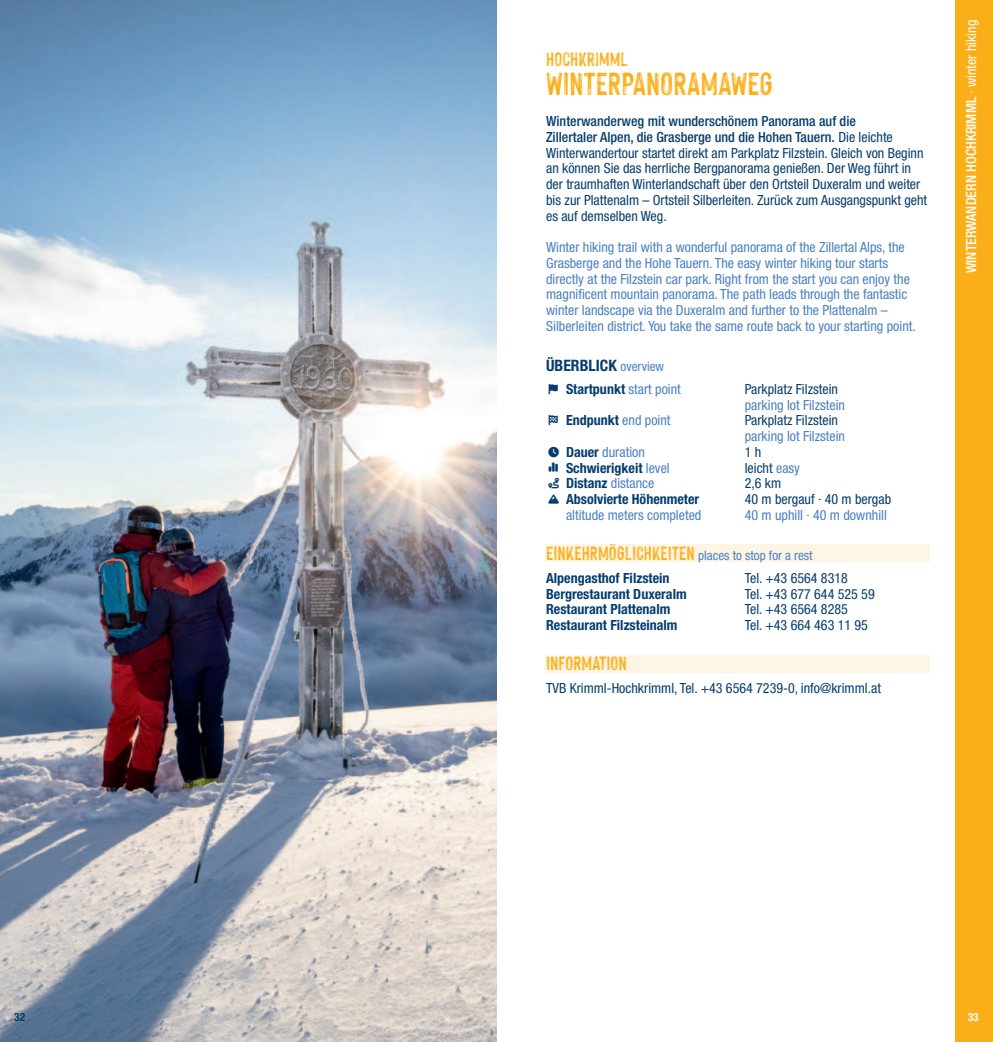
<style>
.page{position:relative;width:993px;height:1042px;background:#fff}
.page>*{position:absolute;margin:0;border:0;box-sizing:border-box;transform-origin:0 0}
.t1{font:35px "Hackney Vector";color:#faaf18}
.t2{font:21px "Hackney Vector";color:#faaf18}
.t3{font:700 condensed 15.75px "Helvetica Neue LT Pro";color:#053d6e}
.t4{font:condensed 14px/15.8px "Helvetica Neue LT Pro";color:#053d6e}
.t5{font:condensed 14px/15.8px "Helvetica Neue LT Pro";color:#4a81c2}
.t6{font:700 condensed 14px "Helvetica Neue LT Pro";color:#053d6e}
.t7{font:500 condensed 14px "Helvetica Neue LT Pro";color:#fff}
.t8{font:700 condensed 11.38px "Helvetica Neue LT Pro";color:#053d6e}
.t9{font:700 condensed 11.38px "Helvetica Neue LT Pro";color:#fff}
.s1{font-weight:500}
.s2{font-weight:400;font-size:13.12px;color:#4a81c2}
.s3{font-weight:400;color:#4a81c2}
.s4{font-weight:700;color:#053d6e}
.s5{color:#4a81c2}
.s6{font-family:"Helvetica Neue LT Pro";font-stretch:condensed;font-size:13.12px;color:#4a81c2}
.s7{font-weight:400}
</style>
<div class="page">
<div style="left:545px;top:544px;width:384px;height:18px;background:#fef5e5"></div>
<div style="left:545px;top:655px;width:384px;height:17px;background:#fef5e5"></div>
<img style="left:0;top:0;width:496px;height:1042px">
<div style="left:954px;top:0;width:38px;height:1042px;background:#faaf18"></div>
<h2 class="t2" style="left:546px;top:49px;width:83px">HOCHKRIMML</h2>
<h1 class="t1" style="left:546px;top:67px;width:228px">WINTERPANORAMAWEG</h1>
<p class="t4" style="left:546px;top:113px;width:382px"><span class="s1">Winterwanderweg mit wunderschönem Panorama auf die<br>Zillertaler Alpen, die Grasberge und die Hohen Tauern.</span> Die leichte Winterwandertour startet direkt am Parkplatz Filzstein. Gleich von Beginn an können Sie das herrliche Bergpanorama genießen. Der Weg führt in der traumhaften Winterlandschaft über den Ortsteil Duxeralm und weiter bis zur Plattenalm – Ortsteil Silberleiten. Zurück zum Ausgangspunkt geht es auf demselben Weg.</p>
<p class="t5" style="left:546px;top:239px;width:371px">Winter hiking trail with a wonderful panorama of the Zillertal Alps, the Grasberge and the Hohe Tauern. The easy winter hiking tour starts directly at the Filzstein car park. Right from the start you can enjoy the magnificent mountain panorama. The path leads through the fantastic winter landscape via the Duxeralm and further to the Plattenalm – Silberleiten district. You take the same route back to your starting point.</p>
<p class="t3" style="left:546px;top:357px;width:119px">ÜBERBLICK <span class="s2">overview</span></p>
<p class="t6" style="left:566px;top:381px;width:116px">Startpunkt <span class="s3">start point</span></p>
<p class="t4" style="left:744px;top:381px;width:95px">Parkplatz Filzstein</p>
<p class="t5" style="left:744px;top:397px;width:102px">parking lot Filzstein</p>
<p class="t6" style="left:566px;top:413px;width:106px">Endpunkt <span class="s3">end point</span></p>
<p class="t4" style="left:744px;top:412px;width:95px">Parkplatz Filzstein</p>
<p class="t5" style="left:744px;top:428px;width:102px">parking lot Filzstein</p>
<p class="t5" style="left:566px;top:444px;width:80px"><span class="s4">Dauer</span> duration</p>
<p class="t4" style="left:744px;top:444px;width:18px">1 h</p>
<p class="t6" style="left:566px;top:460px;width:105px">Schwierigkeit <span class="s3">level</span></p>
<p class="t4" style="left:744px;top:460px;width:57px">leicht <span class="s5">easy</span></p>
<p class="t5" style="left:566px;top:475px;width:90px"><span class="s4">Distanz</span> distance</p>
<p class="t4" style="left:744px;top:475px;width:38px">2,6 km</p>
<p class="t6" style="left:566px;top:492px;width:135px">Absolvierte Höhenmeter</p>
<p class="t4" style="left:744px;top:491px;width:148px">40 m bergauf · 40 m bergab</p>
<p class="t5" style="left:566px;top:507px;width:137px">altitude meters completed</p>
<p class="t5" style="left:744px;top:507px;width:144px">40 m uphill · 40 m downhill</p>
<h2 class="t2" style="left:546px;top:544px;width:268px">EINKEHRMÖGLICHKEITEN <span class="s6">places to stop for a rest</span></h2>
<p class="t6" style="left:546px;top:570px;width:125px">Alpengasthof Filzstein</p>
<p class="t4" style="left:744px;top:570px;width:105px">Tel. +43 6564 8318</p>
<p class="t6" style="left:546px;top:586px;width:142px">Bergrestaurant Duxeralm</p>
<p class="t4" style="left:744px;top:586px;width:131px">Tel. +43 677 644 525 59</p>
<p class="t6" style="left:546px;top:602px;width:126px">Restaurant Plattenalm</p>
<p class="t4" style="left:744px;top:601px;width:105px">Tel. +43 6564 8285</p>
<p class="t6" style="left:546px;top:618px;width:133px">Restaurant Filzsteinalm</p>
<p class="t4" style="left:744px;top:617px;width:125px">Tel. +43 664 463 11 95</p>
<h2 class="t2" style="left:546px;top:654px;width:82px">INFORMATION</h2>
<p class="t4" style="left:546px;top:680px;width:336px">TVB Krimml-Hochkrimml, Tel. +43 6564 7239-0, info@krimml.at</p>
<p class="t7" style="left:963px;top:273px;width:255px;rotate:-90deg">WINTERWANDERN HOCHKRIMML <span class="s7">· winter hiking</span></p>
<p class="t8" style="left:14px;top:1011px;width:12px">32</p>
<p class="t9" style="left:967px;top:1011px;width:12px">33</p>
</div>
